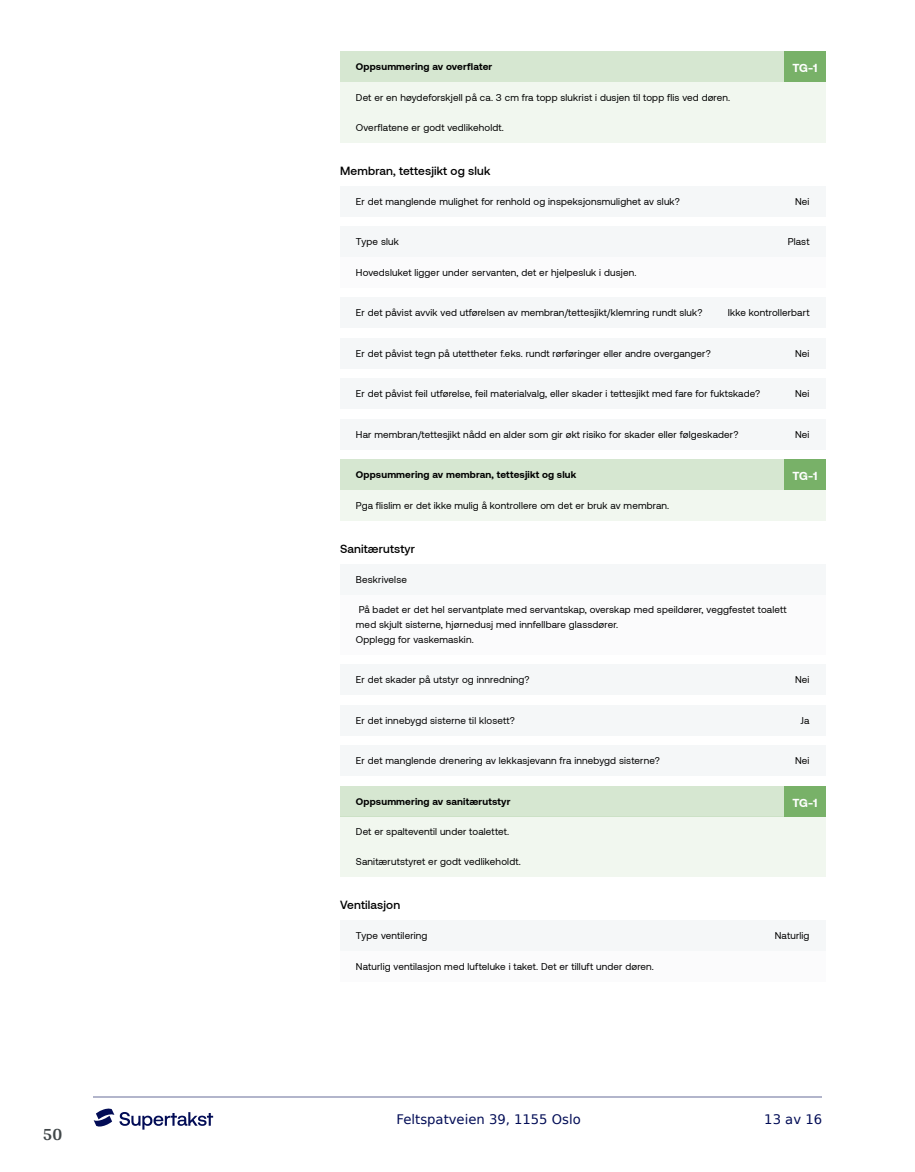
<style>
.page{position:relative;width:915px;height:1172px;background:#fff}
.page>*{position:absolute;margin:0;border:0;box-sizing:border-box;transform-origin:0 0}
.t1{font:700 18px "Arya";color:#414749}
.t2{font:13.2px "DejaVu Sans";color:#020c56}
.t3{font:500 11.85px "Aeonik";letter-spacing:.015em;color:#000}
.t4{font:700 11.85px "Aeonik";color:#fff}
.t5{font:9.9px/14.9px "Aeonik";letter-spacing:.015em;color:#000}
.t6{font:700 9.9px "Aeonik";letter-spacing:.015em;color:#000}
</style>
<div class="page">
<hr style="left:93px;top:1097px;width:728px;height:1px;background:#b2b5cb">
<svg style="left:94px;top:1108px;width:119px;height:21px"></svg>
<div style="left:340px;top:82px;width:485px;height:60px;background:#f1f7ef"></div>
<div style="left:340px;top:257px;width:485px;height:31px;background:#f5f7f8"></div>
<div style="left:340px;top:490px;width:485px;height:30px;background:#f1f7ef"></div>
<div style="left:340px;top:594px;width:485px;height:61px;background:#f5f7f8"></div>
<div style="left:340px;top:817px;width:485px;height:60px;background:#f1f7ef"></div>
<div style="left:340px;top:951px;width:485px;height:30px;background:#f5f7f8"></div>
<div style="left:340px;top:52px;width:485px;height:30px;background:#d6e7d1"></div>
<div style="left:783px;top:52px;width:42px;height:30px;background:#78b168"></div>
<div style="left:340px;top:186px;width:485px;height:30px;background:#f5f7f8"></div>
<div style="left:340px;top:226px;width:485px;height:31px;background:#f5f7f8"></div>
<div style="left:340px;top:297px;width:485px;height:31px;background:#f5f7f8"></div>
<div style="left:340px;top:338px;width:485px;height:30px;background:#f5f7f8"></div>
<div style="left:340px;top:378px;width:485px;height:31px;background:#f5f7f8"></div>
<div style="left:340px;top:419px;width:485px;height:30px;background:#f5f7f8"></div>
<div style="left:340px;top:459px;width:485px;height:31px;background:#d6e7d1"></div>
<div style="left:783px;top:459px;width:42px;height:31px;background:#78b168"></div>
<div style="left:340px;top:564px;width:485px;height:30px;background:#f5f7f8"></div>
<div style="left:340px;top:665px;width:485px;height:30px;background:#f5f7f8"></div>
<div style="left:340px;top:705px;width:485px;height:31px;background:#f5f7f8"></div>
<div style="left:340px;top:745px;width:485px;height:31px;background:#f5f7f8"></div>
<div style="left:340px;top:786px;width:485px;height:31px;background:#d6e7d1"></div>
<div style="left:783px;top:786px;width:42px;height:31px;background:#78b168"></div>
<div style="left:340px;top:920px;width:485px;height:31px;background:#f5f7f8"></div>
<h1 class="t1" style="left:43px;top:1123px;width:21px">50</h1>
<p class="t6" style="left:356px;top:61px;width:138px">Oppsummering av overflater</p>
<p class="t4" style="left:792px;top:61px;width:27px">TG-1</p>
<p class="t5" style="left:356px;top:90px;width:375px">Det er en høydeforskjell på ca. 3 cm fra topp slukrist i dusjen til topp flis ved døren.</p>
<p class="t5" style="left:356px;top:120px;width:149px">Overflatene er godt vedlikeholdt.</p>
<p class="t3" style="left:340px;top:164px;width:152px">Membran, tettesjikt og sluk</p>
<p class="t5" style="left:356px;top:194px;width:325px">Er det manglende mulighet for renhold og inspeksjonsmulighet av sluk?</p>
<p class="t5" style="left:794px;top:194px;width:16px">Nei</p>
<p class="t5" style="left:356px;top:234px;width:44px">Type sluk</p>
<p class="t5" style="left:787px;top:234px;width:23px">Plast</p>
<p class="t5" style="left:356px;top:265px;width:282px">Hovedsluket ligger under servanten, det er hjelpesluk i dusjen.</p>
<p class="t5" style="left:356px;top:305px;width:348px">Er det påvist avvik ved utførelsen av membran/tettesjikt/klemring rundt sluk?</p>
<p class="t5" style="left:727px;top:305px;width:83px">Ikke kontrollerbart</p>
<p class="t5" style="left:356px;top:346px;width:356px">Er det påvist tegn på utettheter f.eks. rundt rørføringer eller andre overganger?</p>
<p class="t5" style="left:794px;top:346px;width:16px">Nei</p>
<p class="t5" style="left:356px;top:386px;width:405px">Er det påvist feil utførelse, feil materialvalg, eller skader i tettesjikt med fare for fuktskade?</p>
<p class="t5" style="left:794px;top:386px;width:16px">Nei</p>
<p class="t5" style="left:356px;top:427px;width:384px">Har membran/tettesjikt nådd en alder som gir økt risiko for skader eller følgeskader?</p>
<p class="t5" style="left:794px;top:427px;width:16px">Nei</p>
<p class="t6" style="left:356px;top:469px;width:222px">Oppsummering av membran, tettesjikt og sluk</p>
<p class="t4" style="left:792px;top:469px;width:27px">TG-1</p>
<p class="t5" style="left:356px;top:498px;width:315px">Pga flislim er det ikke mulig å kontrollere om det er bruk av membran.</p>
<p class="t3" style="left:340px;top:542px;width:76px">Sanitærutstyr</p>
<p class="t5" style="left:356px;top:572px;width:53px">Beskrivelse</p>
<p class="t5" style="left:356px;top:602px;width:432px">På badet er det hel servantplate med servantskap, overskap med speildører, veggfestet toalett med skjult sisterne, hjørnedusj med innfellbare glassdører.<br>Opplegg for vaskemaskin.</p>
<p class="t5" style="left:356px;top:672px;width:175px">Er det skader på utstyr og innredning?</p>
<p class="t5" style="left:794px;top:672px;width:16px">Nei</p>
<p class="t5" style="left:356px;top:713px;width:160px">Er det innebygd sisterne til klosett?</p>
<p class="t5" style="left:800px;top:713px;width:10px">Ja</p>
<p class="t5" style="left:356px;top:753px;width:305px">Er det manglende drenering av lekkasjevann fra innebygd sisterne?</p>
<p class="t5" style="left:794px;top:753px;width:16px">Nei</p>
<p class="t6" style="left:356px;top:796px;width:156px">Oppsummering av sanitærutstyr</p>
<p class="t4" style="left:792px;top:796px;width:27px">TG-1</p>
<p class="t5" style="left:356px;top:824px;width:155px">Det er spalteventil under toalettet.</p>
<p class="t5" style="left:356px;top:854px;width:166px">Sanitærutstyret er godt vedlikeholdt.</p>
<p class="t3" style="left:340px;top:899px;width:62px">Ventilasjon</p>
<p class="t5" style="left:356px;top:928px;width:73px">Type ventilering</p>
<p class="t5" style="left:774px;top:928px;width:36px">Naturlig</p>
<p class="t5" style="left:356px;top:959px;width:299px">Naturlig ventilasjon med lufteluke i taket. Det er tilluft under døren.</p>
<h2 class="t2" style="left:396px;top:1108px;width:186px">Feltspatveien 39, 1155 Oslo</h2>
<h2 class="t2" style="left:764px;top:1108px;width:59px">13 av 16</h2>
</div>
